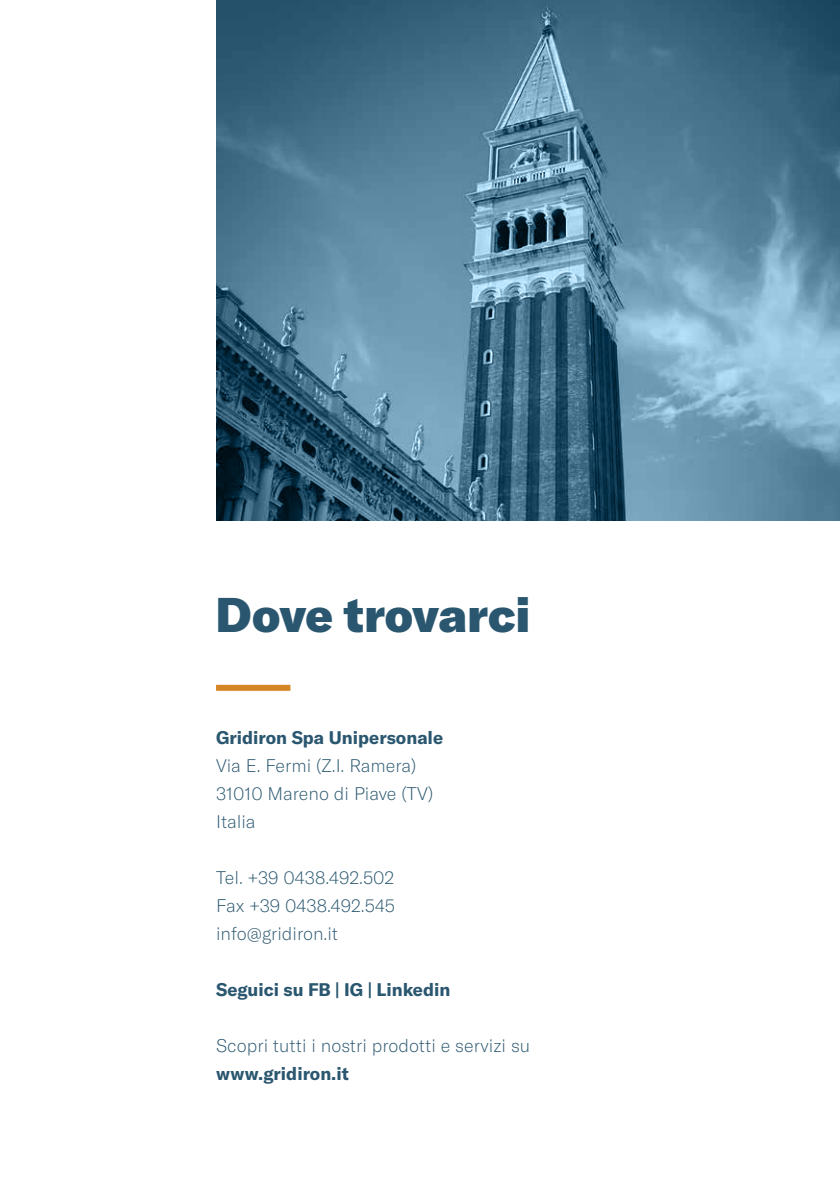
<style>
.page{position:relative;width:840px;height:1191px;background:#fff}
.page>*{position:absolute;margin:0;border:0;box-sizing:border-box;transform-origin:0 0}
.t1{font:900 48px "GT America";letter-spacing:-.005em;color:#2a576f}
.t2{font:100 18px/28px "GT America";color:#2a576f}
.t3{font:700 18px "GT America";color:#2a576f}
</style>
<div class="page">
<div style="left:216px;top:685px;width:74px;height:6px;background:#d48625"></div>
<svg style="left:216px;top:0;width:623px;height:520px;background:#517d95"></svg>
<h1 class="t1" style="left:215px;top:584px;width:316px">Dove trovarci</h1>
<p class="t3" style="left:216px;top:726px;width:228px">Gridiron Spa Unipersonale</p>
<p class="t2" style="left:216px;top:752px;width:219px">Via E. Fermi (Z.I. Ramera)<br>31010 Mareno di Piave (TV)<br>Italia</p>
<p class="t2" style="left:216px;top:864px;width:180px;text-align:justify">Tel. +39 0438.492.502<br>Fax +39 0438.492.545 info@gridiron.it</p>
<p class="t3" style="left:216px;top:978px;width:236px">Seguici su FB | IG | Linkedin</p>
<p class="t2" style="left:216px;top:1032px;width:315px">Scopri tutti i nostri prodotti e servizi su</p>
<p class="t3" style="left:216px;top:1062px;width:134px">www.gridiron.it</p>
</div>
